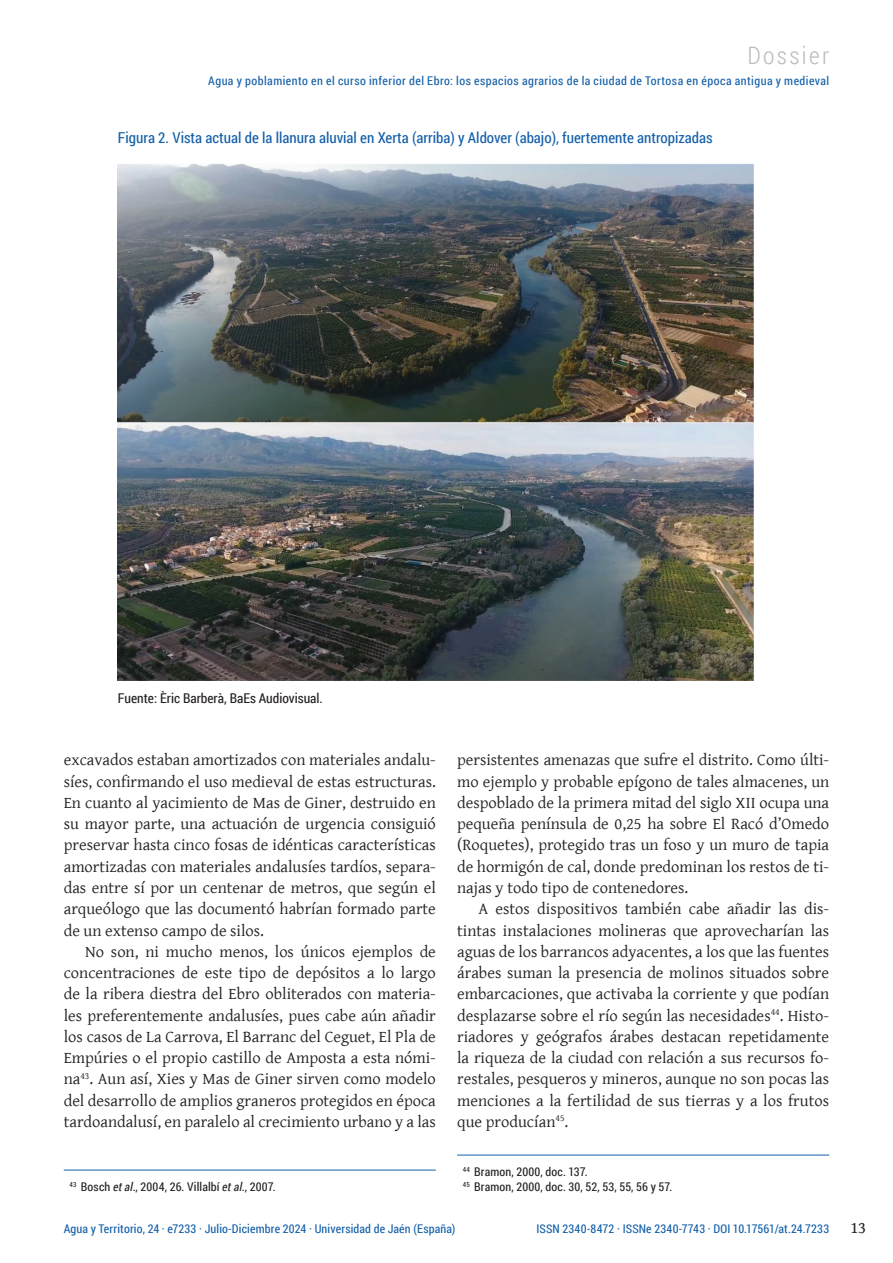
<style>
.page{position:relative;width:893px;height:1263px;background:#fff}
.page>*{position:absolute;margin:0;border:0;box-sizing:border-box;transform-origin:0 0}
.t1{font:300 24px "Roboto Condensed";letter-spacing:.1em;color:#bcbcbb}
.Article_-_P_-_Ident{font:16.5px/21.3px "Gentium Basic";color:#231f20;text-align:justify}
.t2{font:16.5px "Gentium Book Basic";color:#231f20}
.Picture_-_Caption{font:15px "Roboto Condensed";color:#135fa9}
.Picture_-_Caption_Src{font:13.5px "Roboto Condensed";color:#231f20}
.t3{font:12px "Roboto Condensed";letter-spacing:.025em;color:#135fa9}
.Footnotes_Rule{font:12px "Roboto Condensed";letter-spacing:.015em;color:#231f20}
.Footnotes{font:12px "Roboto Condensed";letter-spacing:.015em;color:#231f20}
.s1{font-style:italic}
</style>
<div class="page">
<hr style="left:64px;top:1170px;width:372px;height:1px;background:#135fa9">
<hr style="left:457px;top:1155px;width:372px;height:1px;background:#135fa9">
<img style="left:118px;top:163px;width:636px;height:517px">
<h1 class="t1" style="left:747px;top:39px;width:83px">Dossier</h1>
<p class="t3" style="left:208px;top:72px;width:622px">Agua y poblamiento en el curso inferior del Ebro: los espacios agrarios de la ciudad de Tortosa en época antigua y medieval</p>
<p class="Picture_-_Caption" style="left:118px;top:128px;width:596px">Figura 2. Vista actual de la llanura aluvial en Xerta (arriba) y Aldover (abajo), fuertemente antropizadas</p>
<p class="Picture_-_Caption_Src" style="left:118px;top:689px;width:206px">Fuente: Èric Barberà, BaEs Audiovisual.</p>
<p class="Article_-_P_-_Ident" style="left:64px;top:749px;width:374px">excavados estaban amortizados con materiales andalu&shy;síes, confirmando el uso medieval de estas estructuras.<br>En cuanto al yacimiento de Mas de Giner, destruido en su mayor parte, una actuación de urgencia consiguió preservar hasta cinco fosas de idénticas características amortizadas con materiales andalusíes tardíos, separa&shy;das entre sí por un centenar de metros, que según el arqueólogo que las documentó habrían formado parte de un extenso campo de silos.</p>
<p class="Article_-_P_-_Ident" style="left:64px;top:940px;width:374px;text-indent:21px">No son, ni mucho menos, los únicos ejemplos de concentraciones de este tipo de depósitos a lo largo de la ribera diestra del Ebro obliterados con materia&shy;les preferentemente andalusíes, pues cabe aún añadir los casos de La Carrova, El Barranc del Ceguet, El Pla de Empúries o el propio castillo de Amposta a esta nómi&shy;na<sup>43</sup>. Aun así, Xies y Mas de Giner sirven como modelo del desarrollo de amplios graneros protegidos en época tardoandalusí, en paralelo al crecimiento urbano y a las</p>
<p class="Footnotes_Rule" style="left:69px;top:1178px;width:208px"><sup>43</sup> Bosch <span class="s1">et al</span>., 2004, 26. Villalbí <span class="s1">et al</span>., 2007.</p>
<p class="Article_-_P_-_Ident" style="left:457px;top:749px;width:374px">persistentes amenazas que sufre el distrito. Como últi&shy;mo ejemplo y probable epígono de tales almacenes, un despoblado de la primera mitad del siglo XII ocupa una pequeña península de 0,25 ha sobre El Racó d’Omedo (Roquetes), protegido tras un foso y un muro de tapia de hormigón de cal, donde predominan los restos de ti&shy;najas y todo tipo de contenedores.</p>
<p class="Article_-_P_-_Ident" style="left:457px;top:898px;width:374px;text-indent:21px">A estos dispositivos también cabe añadir las dis&shy;tintas instalaciones molineras que aprovecharían las aguas de los barrancos adyacentes, a los que las fuentes árabes suman la presencia de molinos situados sobre embarcaciones, que activaba la corriente y que podían desplazarse sobre el río según las necesidades<sup>44</sup>. Histo&shy;riadores y geógrafos árabes destacan repetidamente la riqueza de la ciudad con relación a sus recursos fo&shy;restales, pesqueros y mineros, aunque no son pocas las menciones a la fertilidad de sus tierras y a los frutos que producían<sup>45</sup>.</p>
<p class="Footnotes_Rule" style="left:463px;top:1163px;width:127px"><sup>44</sup> Bramon, 2000, doc. 137.</p>
<p class="Footnotes" style="left:463px;top:1178px;width:211px"><sup>45</sup> Bramon, 2000, doc. 30, 52, 53, 55, 56 y 57.</p>
<p class="t3" style="left:64px;top:1220px;width:393px">Agua y Territorio, 24 · e7233 · Julio-Diciembre 2024 · Universidad de Jaén (España)</p>
<p class="t3" style="left:536px;top:1220px;width:294px">ISSN 2340-8472 · ISSNe 2340-7743 · DOI 10.17561/at.24.7233</p>
<p class="t2" style="left:850px;top:1215px;width:17px">13</p>
</div>
